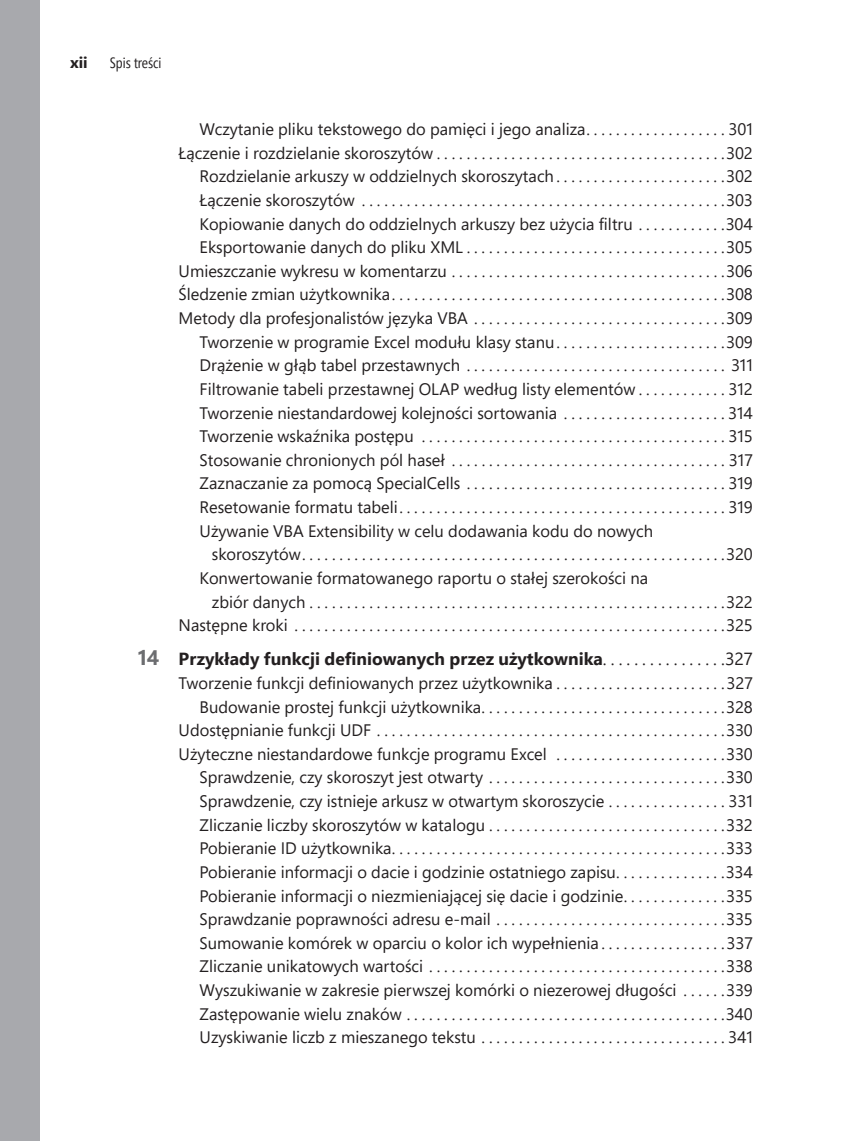
<style>
.page{position:relative;width:844px;height:1141px;background:#fff}
.page>*{position:absolute;margin:0;border:0;box-sizing:border-box;transform-origin:0 0}
.t1{font:700 17.5px "Segoe Pro";color:#231f20}
.t2{font:16.62px/23.6px "Segoe Pro";color:#231f20;text-align:right}
.t3{font:700 15.75px "Segoe Pro";color:#231f20}
.t4{font:14.88px "Segoe Pro Cond";color:#231f20}
.s1{font-size:21px;color:#6c6d70}
.s2{font-weight:400}
</style>
<div class="page">
<div style="left:0;top:0;width:40px;height:1141px;background:#a8a9ad"></div>
<p class="t3" style="left:70px;top:51px;width:19px">xii</p>
<p class="t4" style="left:110px;top:53px;width:53px">Spis treści</p>
<p class="t2" style="left:200px;top:117px;width:555px">Wczytanie pliku tekstowego do pamięci i jego analiza . . . . . . . . . . . . . . . . . . . 301</p>
<p class="t2" style="left:178px;top:141px;width:575px">Łączenie i rozdzielanie skoroszytów . . . . . . . . . . . . . . . . . . . . . . . . . . . . . . . . . . . . . . 302</p>
<p class="t2" style="left:200px;top:164px;width:554px">Rozdzielanie arkuszy w oddzielnych skoroszytach . . . . . . . . . . . . . . . . . . . . . . 302</p>
<p class="t2" style="left:200px;top:188px;width:554px">Łączenie skoroszytów . . . . . . . . . . . . . . . . . . . . . . . . . . . . . . . . . . . . . . . . . . . . . . . . 303</p>
<p class="t2" style="left:200px;top:211px;width:554px">Kopiowanie danych do oddzielnych arkuszy bez użycia filtru . . . . . . . . . . . 304</p>
<p class="t2" style="left:200px;top:235px;width:554px">Eksportowanie danych do pliku XML . . . . . . . . . . . . . . . . . . . . . . . . . . . . . . . . . . 305</p>
<p class="t2" style="left:178px;top:259px;width:575px">Umieszczanie wykresu w komentarzu . . . . . . . . . . . . . . . . . . . . . . . . . . . . . . . . . . . . 306</p>
<p class="t2" style="left:178px;top:282px;width:575px">Śledzenie zmian użytkownika . . . . . . . . . . . . . . . . . . . . . . . . . . . . . . . . . . . . . . . . . . . . 308</p>
<p class="t2" style="left:178px;top:306px;width:575px">Metody dla profesjonalistów języka VBA . . . . . . . . . . . . . . . . . . . . . . . . . . . . . . . . . 309</p>
<p class="t2" style="left:200px;top:330px;width:554px">Tworzenie w programie Excel modułu klasy stanu . . . . . . . . . . . . . . . . . . . . . . 309</p>
<p class="t2" style="left:200px;top:353px;width:555px">Drążenie w głąb tabel przestawnych . . . . . . . . . . . . . . . . . . . . . . . . . . . . . . . . . . . 311</p>
<p class="t2" style="left:200px;top:377px;width:555px">Filtrowanie tabeli przestawnej OLAP według listy elementów . . . . . . . . . . . . 312</p>
<p class="t2" style="left:200px;top:400px;width:555px">Tworzenie niestandardowej kolejności sortowania . . . . . . . . . . . . . . . . . . . . . 314</p>
<p class="t2" style="left:200px;top:424px;width:555px">Tworzenie wskaźnika postępu . . . . . . . . . . . . . . . . . . . . . . . . . . . . . . . . . . . . . . . . . 315</p>
<p class="t2" style="left:200px;top:448px;width:555px">Stosowanie chronionych pól haseł . . . . . . . . . . . . . . . . . . . . . . . . . . . . . . . . . . . . . 317</p>
<p class="t2" style="left:200px;top:471px;width:555px">Zaznaczanie za pomocą SpecialCells . . . . . . . . . . . . . . . . . . . . . . . . . . . . . . . . . . . 319</p>
<p class="t2" style="left:200px;top:495px;width:555px">Resetowanie formatu tabeli . . . . . . . . . . . . . . . . . . . . . . . . . . . . . . . . . . . . . . . . . . . . 319</p>
<p class="t2" style="left:200px;top:519px;width:455px">Używanie VBA Extensibility w celu dodawania kodu do nowych</p>
<p class="t2" style="left:212px;top:542px;width:542px">skoroszytów . . . . . . . . . . . . . . . . . . . . . . . . . . . . . . . . . . . . . . . . . . . . . . . . . . . . . . . . 320</p>
<p class="t2" style="left:200px;top:566px;width:450px">Konwertowanie formatowanego raportu o stałej szerokości na</p>
<p class="t2" style="left:212px;top:589px;width:542px">zbiór danych . . . . . . . . . . . . . . . . . . . . . . . . . . . . . . . . . . . . . . . . . . . . . . . . . . . . . . . 322</p>
<p class="t2" style="left:178px;top:613px;width:575px">Następne kroki . . . . . . . . . . . . . . . . . . . . . . . . . . . . . . . . . . . . . . . . . . . . . . . . . . . . . . . . . 325</p>
<p class="t1" style="left:138px;top:647px;width:616px"><span class="s1">14</span> Przykłady funkcji definiowanych przez użytkownika<span class="s2">. . . . . . . . . . . . . . . .327</span></p>
<p class="t2" style="left:178px;top:671px;width:576px">Tworzenie funkcji definiowanych przez użytkownika . . . . . . . . . . . . . . . . . . . . . . 327<br>Budowanie prostej funkcji użytkownika . . . . . . . . . . . . . . . . . . . . . . . . . . . . . . . . 328<br>Udostępnianie funkcji UDF . . . . . . . . . . . . . . . . . . . . . . . . . . . . . . . . . . . . . . . . . . . . . . 330<br>Użyteczne niestandardowe funkcje programu Excel . . . . . . . . . . . . . . . . . . . . . . 330<br>Sprawdzenie, czy skoroszyt jest otwarty . . . . . . . . . . . . . . . . . . . . . . . . . . . . . . . 330<br>Sprawdzenie, czy istnieje arkusz w otwartym skoroszycie . . . . . . . . . . . . . . . . 331<br>Zliczanie liczby skoroszytów w katalogu . . . . . . . . . . . . . . . . . . . . . . . . . . . . . . . 332<br>Pobieranie ID użytkownika . . . . . . . . . . . . . . . . . . . . . . . . . . . . . . . . . . . . . . . . . . . . 333<br>Pobieranie informacji o dacie i godzinie ostatniego zapisu . . . . . . . . . . . . . . 334<br>Pobieranie informacji o niezmieniającej się dacie i godzinie . . . . . . . . . . . . . 335<br>Sprawdzanie poprawności adresu e-mail . . . . . . . . . . . . . . . . . . . . . . . . . . . . . . 335<br>Sumowanie komórek w oparciu o kolor ich wypełnienia . . . . . . . . . . . . . . . . 337<br>Zliczanie unikatowych wartości . . . . . . . . . . . . . . . . . . . . . . . . . . . . . . . . . . . . . . . 338<br>Wyszukiwanie w zakresie pierwszej komórki o niezerowej długości . . . . . 339<br>Zastępowanie wielu znaków . . . . . . . . . . . . . . . . . . . . . . . . . . . . . . . . . . . . . . . . . . 340<br>Uzyskiwanie liczb z mieszanego tekstu . . . . . . . . . . . . . . . . . . . . . . . . . . . . . . . . 341</p>
</div>
